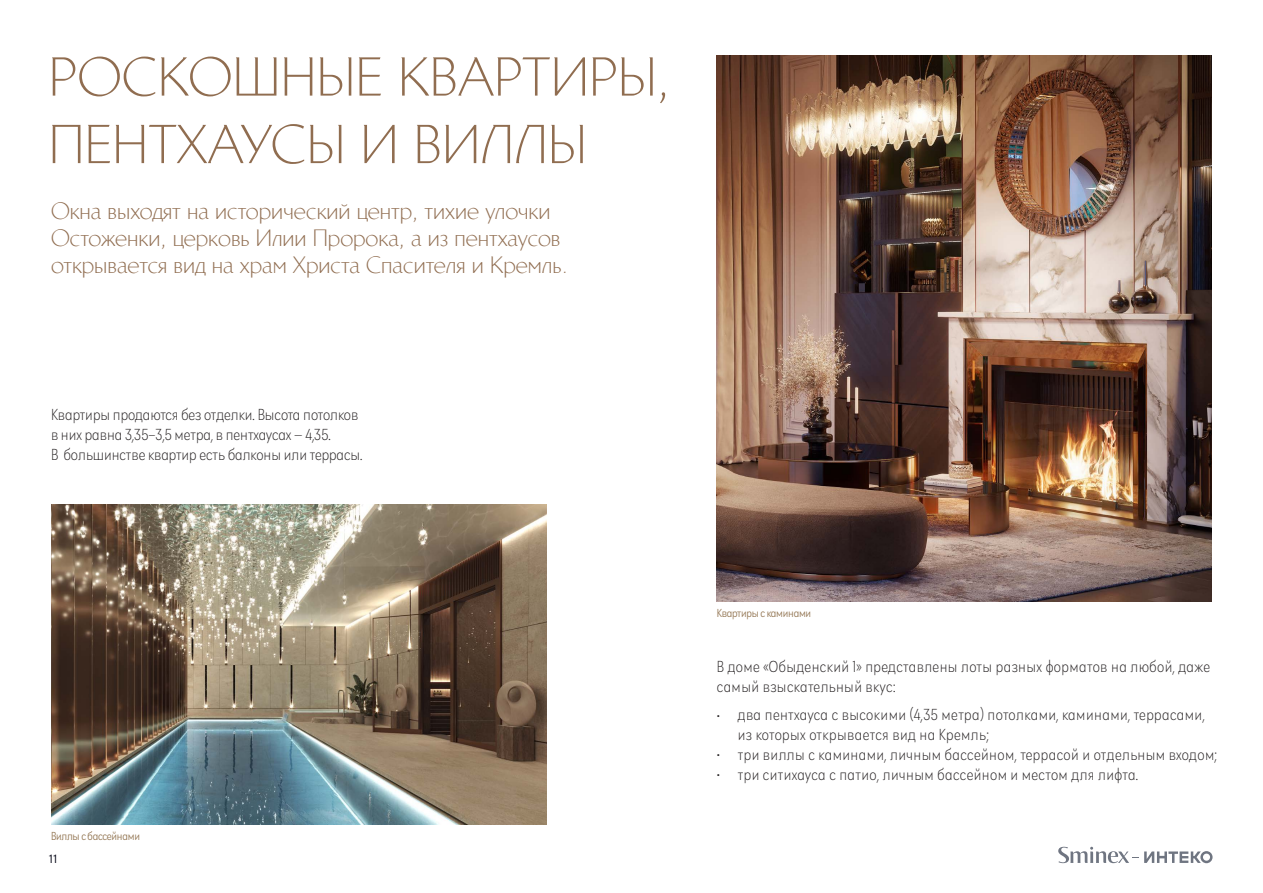
<style>
.page{position:relative;width:1263px;height:893px;background:#fff}
.page>*{position:absolute;margin:0;border:0;box-sizing:border-box;transform-origin:0 0}
.t1{font:300 52.5px/67.5px "Brewery No 2 W06";letter-spacing:.01em;color:#906d50}
.t2{font:300 22.5px/27px "Brewery No 2 W06";color:#906d50}
.t3{font:200 condensed 16.5px/19.8px "Galatea";letter-spacing:.025em;color:#231f20}
.t4{font:200 condensed 16.5px/19.8px "Galatea";color:#231f20}
.Крупный{font:300 condensed 12px "Galatea";letter-spacing:-.02em;color:#90724e}
.t5{font:12px "TT Norms";color:#000212}
</style>
<div class="page">
<svg style="left:1058px;top:847px;width:154px;height:16px"></svg>
<img style="left:51px;top:504px;width:495px;height:321px">
<img style="left:717px;top:55px;width:495px;height:547px">
<p class="t1" style="left:49px;top:43px;width:623px">РОСКОШНЫЕ КВАРТИРЫ,<br>ПЕНТХАУСЫ И ВИЛЛЫ</p>
<p class="t2" style="left:51px;top:198px;width:518px">Окна выходят на исторический центр, тихие улочки<br>Остоженки, церковь Илии Пророка, а из пентхаусов открывается вид на храм Христа Спасителя и Кремль.</p>
<p class="t4" style="left:51px;top:404px;width:313px">Квартиры продаются без отделки. Высота потолков в них равна 3,35–3,5 метра, в пентхаусах — 4,35.<br>В большинстве квартир есть балконы или террасы.</p>
<p class="Крупный" style="left:51px;top:829px;width:90px">Виллы с бассейнами</p>
<p class="t5" style="left:49px;top:852px;width:10px">11</p>
<p class="Крупный" style="left:717px;top:605px;width:96px">Квартиры с каминами</p>
<p class="t3" style="left:717px;top:656px;width:495px">В доме «Обыденский 1» представлены лоты разных форматов на любой, даже самый взыскательный вкус:</p>
<p class="t3" style="left:738px;top:704px;width:468px;text-indent:-21px">• два пентхауса с высокими (4,35 метра) потолками, каминами, террасами, из которых открывается вид на Кремль;</p>
<p class="t3" style="left:717px;top:744px;width:501px">• три виллы с каминами, личным бассейном, террасой и отдельным входом;</p>
<p class="t3" style="left:717px;top:764px;width:423px">• три ситихауса с патио, личным бассейном и местом для лифта.</p>
</div>
